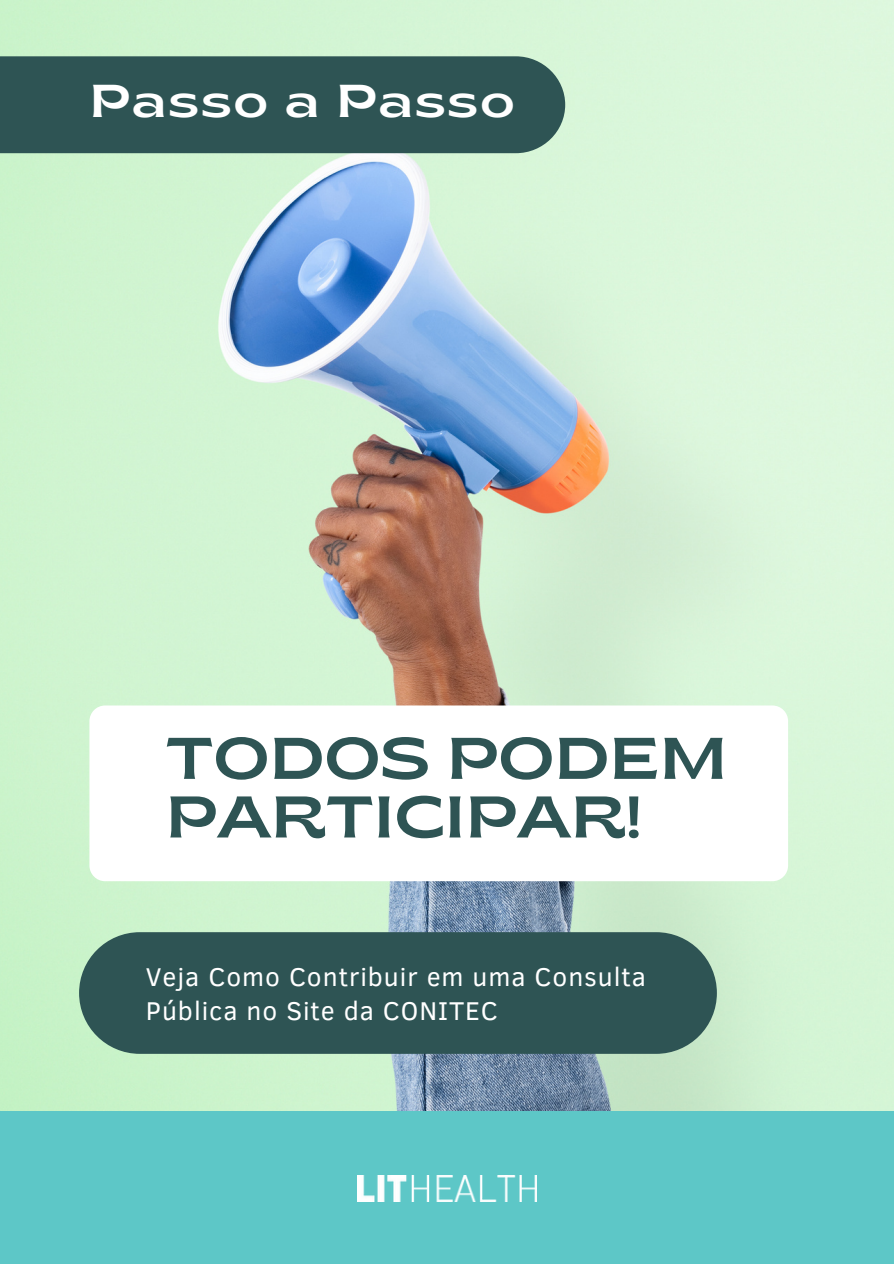
<style>
.page{position:relative;width:894px;height:1264px;background:#fff}
.page>*{position:absolute;margin:0;border:0;box-sizing:border-box;transform-origin:0 0}
.t1{font:semi-expanded 58.65px/58.7px "Brice";color:#2e5454}
.t2{font:semi-expanded 46.05px "Brice";letter-spacing:.04em;color:#fff}
.t3{font:26.4px/33.9px "Clear Sans";letter-spacing:.035em;color:#fff}
</style>
<div class="page">
<img style="left:0;top:0;width:893px;height:1110px">
<div style="left:79px;top:932px;width:637px;height:121px;background:#2e5454;border-radius:61px"></div>
<div style="left:0;top:1110px;width:893px;height:153px;background:#5dc7c7"></div>
<div style="left:0;top:56px;width:565px;height:97px;background:#2e5454"></div>
<div style="left:89px;top:705px;width:698px;height:176px;background:#fff;border-radius:16px"></div>
<img style="left:357px;top:1175px;width:179px;height:25px">
<p class="t2" style="left:89px;top:82px;width:427px">Passo a Passo</p>
<p class="t1" style="left:165px;top:734px;width:563px">TODOS PODEM<br>PARTICIPAR!</p>
<p class="t3" style="left:146px;top:958px;width:501px">Veja Como Contribuir em uma Consulta<br>Pública no Site da CONITEC</p>
</div>
